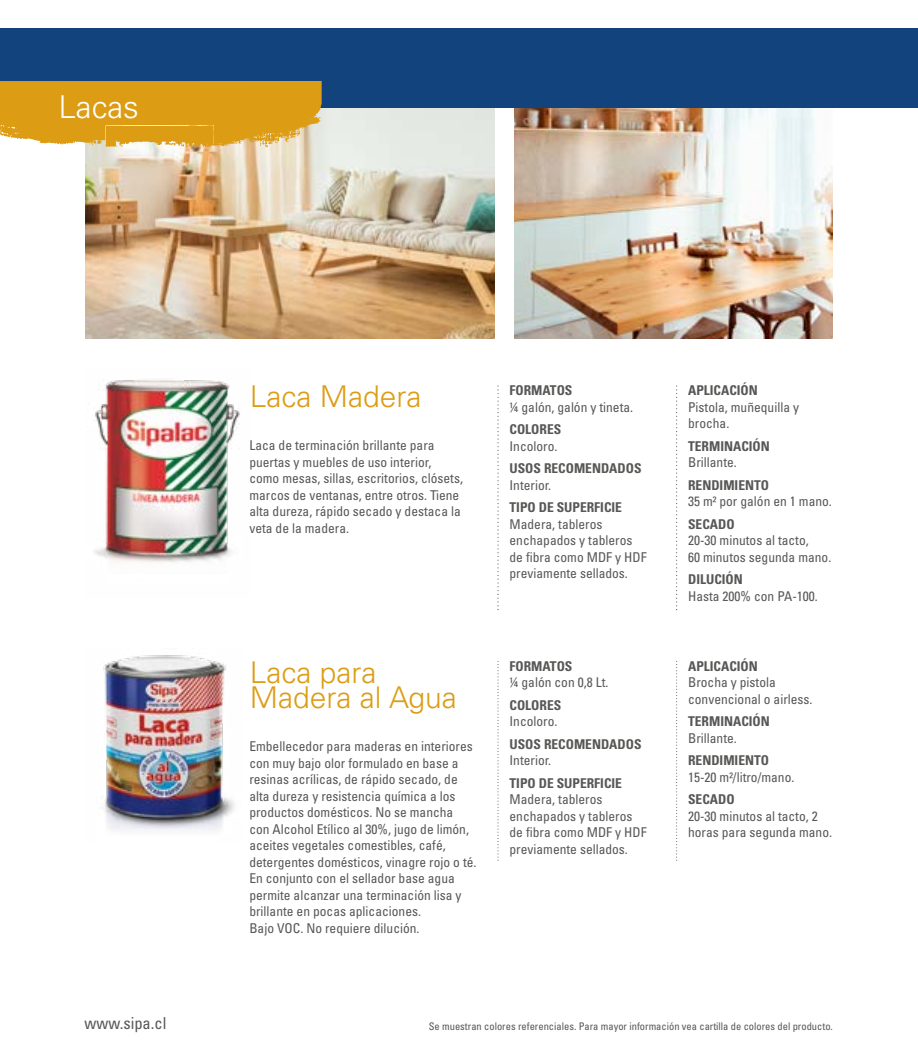
<style>
.page{position:relative;width:918px;height:1063px;background:#fff}
.page>*{position:absolute;margin:0;border:0;box-sizing:border-box;transform-origin:0 0}
.t1{font:300 31.5px "Univers LT Std";color:#fff}
.t2{font:300 30px/25.5px "Univers LT Std";color:#dc9d15}
.t3{font:condensed 16.5px "Univers LT Std";color:#575756}
.t4{font:condensed 13.5px/16.5px "Univers LT Std";color:#575756}
.t5{font:700 condensed 13.5px "Univers LT Std";color:#575756}
.t6{font:condensed 10.5px "Univers LT Std";color:#575756}
</style>
<div class="page">
<div style="left:0;top:28px;width:918px;height:80px;background:#12437d"></div>
<img style="left:94px;top:380px;width:146px;height:183px">
<img style="left:85px;top:108px;width:410px;height:230px">
<img style="left:514px;top:108px;width:319px;height:230px">
<svg style="left:676px;top:661px;width:1px;height:200px"></svg>
<svg style="left:497px;top:661px;width:2px;height:200px"></svg>
<svg style="left:0;top:81px;width:322px;height:67px;background:#dda52c"></svg>
<img style="left:103px;top:655px;width:131px;height:176px">
<svg style="left:497px;top:385px;width:2px;height:225px"></svg>
<svg style="left:676px;top:385px;width:1px;height:225px"></svg>
<h1 class="t1" style="left:58px;top:87px;width:82px">Lacas</h1>
<p class="t3" style="left:85px;top:1012px;width:83px">www.sipa.cl</p>
<h2 class="t2" style="left:250px;top:384px;width:173px">Laca Madera</h2>
<p class="t4" style="left:249px;top:437px;width:215px">Laca de terminación brillante para puertas y muebles de uso interior, como mesas, sillas, escritorios, clósets, marcos de ventanas, entre otros. Tiene alta dureza, rápido secado y destaca la veta de la madera.</p>
<h2 class="t2" style="left:250px;top:659px;width:209px">Laca para<br>Madera al Agua</h2>
<p class="t4" style="left:249px;top:738px;width:229px">Embellecedor para maderas en interiores con muy bajo olor formulado en base a resinas acrílicas, de rápido secado, de alta dureza y resistencia química a los productos domésticos. No se mancha con Alcohol Etílico al 30%, jugo de limón, aceites vegetales comestibles, café, detergentes domésticos, vinagre rojo o té.<br>En conjunto con el sellador base agua permite alcanzar una terminación lisa y brillante en pocas aplicaciones.<br>Bajo VOC. No requiere dilución.</p>
<p class="t5" style="left:510px;top:382px;width:64px">FORMATOS</p>
<p class="t4" style="left:510px;top:398px;width:125px">¼ galón, galón y tineta.</p>
<p class="t5" style="left:510px;top:421px;width:53px">COLORES</p>
<p class="t4" style="left:510px;top:437px;width:49px">Incoloro.</p>
<p class="t5" style="left:510px;top:460px;width:134px">USOS RECOMENDADOS</p>
<p class="t4" style="left:510px;top:476px;width:43px">Interior.</p>
<p class="t5" style="left:510px;top:499px;width:114px">TIPO DE SUPERFICIE</p>
<p class="t4" style="left:510px;top:515px;width:139px">Madera, tableros enchapados y tableros de fibra como MDF y HDF previamente sellados.</p>
<p class="t5" style="left:510px;top:658px;width:64px">FORMATOS</p>
<p class="t4" style="left:510px;top:674px;width:100px">¼ galón con 0,8 Lt.</p>
<p class="t5" style="left:510px;top:697px;width:53px">COLORES</p>
<p class="t4" style="left:510px;top:713px;width:49px">Incoloro.</p>
<p class="t5" style="left:510px;top:736px;width:134px">USOS RECOMENDADOS</p>
<p class="t4" style="left:510px;top:752px;width:43px">Interior.</p>
<p class="t5" style="left:510px;top:775px;width:114px">TIPO DE SUPERFICIE</p>
<p class="t4" style="left:510px;top:791px;width:139px">Madera, tableros enchapados y tableros de fibra como MDF y HDF previamente sellados.</p>
<p class="t5" style="left:688px;top:382px;width:71px">APLICACIÓN</p>
<p class="t4" style="left:688px;top:398px;width:112px">Pistola, muñequilla y brocha.</p>
<p class="t5" style="left:688px;top:438px;width:83px">TERMINACIÓN</p>
<p class="t4" style="left:688px;top:454px;width:50px">Brillante.</p>
<p class="t5" style="left:688px;top:477px;width:83px">RENDIMIENTO</p>
<p class="t4" style="left:688px;top:493px;width:145px">35 m² por galón en 1 mano.</p>
<p class="t5" style="left:688px;top:516px;width:48px">SECADO</p>
<p class="t4" style="left:688px;top:532px;width:145px">20-30 minutos al tacto,<br>60 minutos segunda mano.</p>
<p class="t5" style="left:688px;top:571px;width:56px">DILUCIÓN</p>
<p class="t4" style="left:688px;top:587px;width:131px">Hasta 200% con PA-100.</p>
<p class="t5" style="left:688px;top:658px;width:71px">APLICACIÓN</p>
<p class="t4" style="left:688px;top:674px;width:126px">Brocha y pistola convencional o airless.</p>
<p class="t5" style="left:688px;top:713px;width:83px">TERMINACIÓN</p>
<p class="t4" style="left:688px;top:729px;width:50px">Brillante.</p>
<p class="t5" style="left:688px;top:752px;width:83px">RENDIMIENTO</p>
<p class="t4" style="left:688px;top:768px;width:108px">15-20 m²/litro/mano.</p>
<p class="t5" style="left:688px;top:791px;width:48px">SECADO</p>
<p class="t4" style="left:688px;top:807px;width:145px">20-30 minutos al tacto, 2 horas para segunda mano.</p>
<p class="t6" style="left:429px;top:1020px;width:406px">Se muestran colores referenciales. Para mayor información vea cartilla de colores del producto.</p>
</div>
